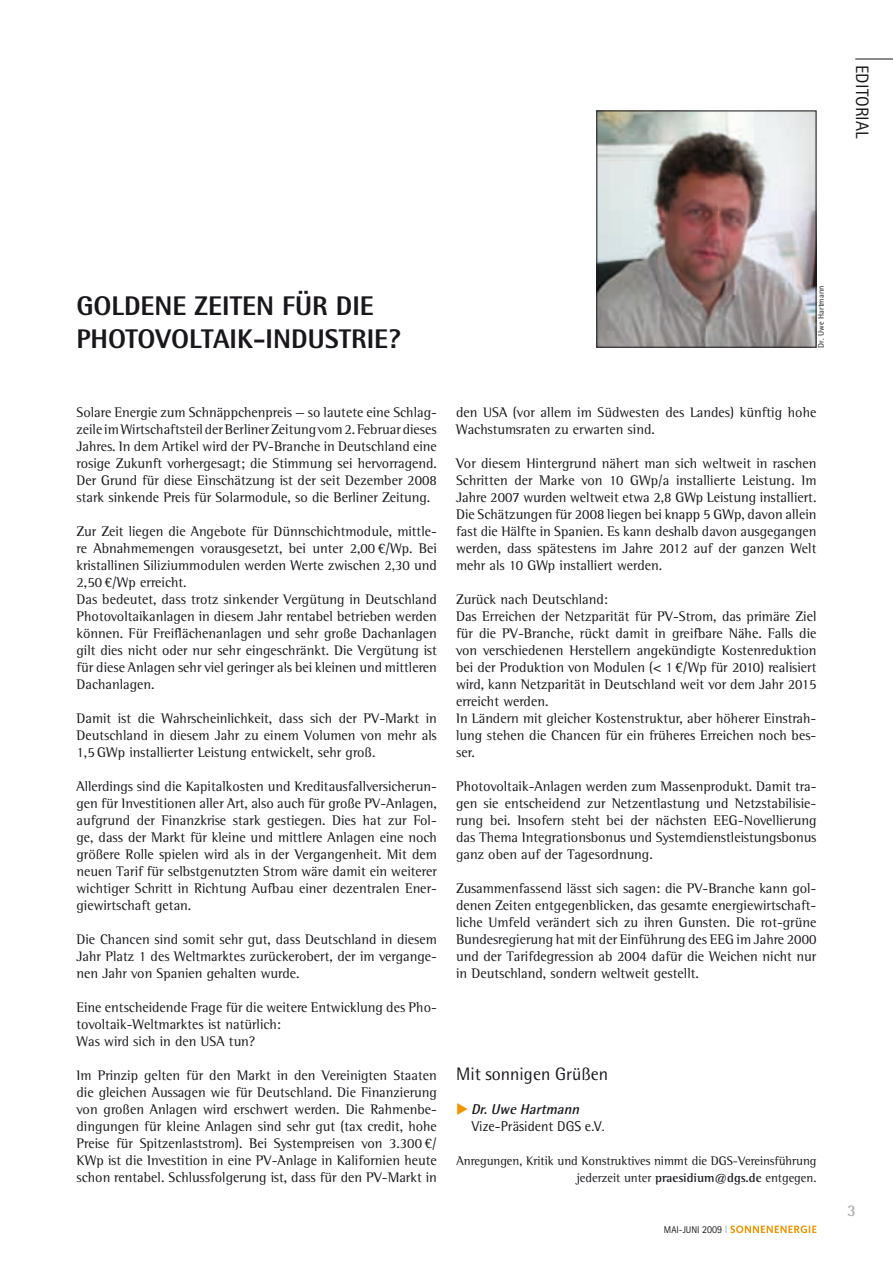
<style>
.page{position:relative;width:893px;height:1263px;background:#fff}
.page>*{position:absolute;margin:0;border:0;box-sizing:border-box;transform-origin:0 0}
.t1{font:800 27px/33px "Rotis Semi Sans Std";color:#1a171c}
.t2{font:18px "Rotis Semi Sans Std";color:#1a171c}
.t3{font:18px "Rotis Sans Serif Std";letter-spacing:.01em;color:#1a171c}
.t4{font:700 16.5px "Rotis Semi Sans Std";color:#b1b3b4}
.t5{font:14.25px/17px "Rotis Semi Serif Std";color:#1a171c;text-align:justify}
.t6{font:14.25px/17px "Rotis Semi Sans Std";color:#1a171c}
.t7{font:12.75px/17px "Rotis Semi Serif Std";color:#1a171c;text-align:right}
.t8{font:9.75px "Rotis Sans Serif Std";color:#1a171c;scale:.95 1}
.t9{font:8.25px "Rotis Semi Sans Std";letter-spacing:.01em;color:#1a171c}
.s1{color:#f39500}
.s2{font-weight:700;font-style:italic}
.s3{font-weight:700}
.s4{font-size:10.65px}
.s5{font-size:10.8px;color:#b1b3b4}
</style>
<div class="page">
<svg style="left:730px;top:1225px;width:86px;height:8px"></svg>
<hr style="left:855px;top:59px;width:38px;height:1px;background:#1a171c">
<img style="left:598px;top:113px;width:216px;height:233px">
<div style="left:596px;top:111px;width:220px;height:237px;border:1px solid #1a171c"></div>
<p class="t3" style="left:873px;top:65px;width:76px;rotate:90deg">EDITORIAL</p>
<h1 class="t1" style="left:77px;top:288px;width:326px">GOLDENE ZEITEN FÜR DIE<br>PHOTOVOLTAIK-INDUSTRIE?</h1>
<p class="t9" style="left:816px;top:348px;width:63px;rotate:-90deg">Dr. Uwe Hartmann</p>
<p class="t5" style="left:77px;top:403px;width:362px">Solare Energie zum Schnäppchenpreis — so lautete eine Schlag&shy;zeile im Wirtschaftsteil der Berliner Zeitung vom 2. Februar dieses Jahres. In dem Artikel wird der PV-Branche in Deutschland eine rosige Zukunft vorhergesagt; die Stimmung sei hervorragend.<br>Der Grund für diese Einschätzung ist der seit Dezember 2008 stark sinkende Preis für Solarmodule, so die Berliner Zeitung.</p>
<p class="t5" style="left:77px;top:522px;width:362px;text-align:left">Zur Zeit liegen die Angebote für Dünnschichtmodule, mittle&shy;re Abnahmemengen vorausgesetzt, bei unter 2,00 €/Wp. Bei kristallinen Siliziummodulen werden Werte zwischen 2,30 und 2,50 €/Wp erreicht.<br>Das bedeutet, dass trotz sinkender Vergütung in Deutschland Photovoltaikanlagen in diesem Jahr rentabel betrieben werden können. Für Freiflächenanlagen und sehr große Dachanlagen gilt dies nicht oder nur sehr eingeschränkt. Die Vergütung ist für diese Anlagen sehr viel geringer als bei kleinen und mittleren Dachanlagen.</p>
<p class="t5" style="left:77px;top:710px;width:362px">Damit ist die Wahrscheinlichkeit, dass sich der PV-Markt in Deutschland in diesem Jahr zu einem Volumen von mehr als 1,5 GWp installierter Leistung entwickelt, sehr groß.</p>
<p class="t5" style="left:77px;top:778px;width:362px">Allerdings sind die Kapitalkosten und Kreditausfallversicherun&shy;gen für Investitionen aller Art, also auch für große PV-Anlagen, aufgrund der Finanzkrise stark gestiegen. Dies hat zur Fol&shy;ge, dass der Markt für kleine und mittlere Anlagen eine noch größere Rolle spielen wird als in der Vergangenheit. Mit dem neuen Tarif für selbstgenutzten Strom wäre damit ein weiterer wichtiger Schritt in Richtung Aufbau einer dezentralen Ener&shy;giewirtschaft getan.</p>
<p class="t5" style="left:77px;top:931px;width:362px">Die Chancen sind somit sehr gut, dass Deutschland in diesem Jahr Platz 1 des Weltmarktes zurückerobert, der im vergange&shy;nen Jahr von Spanien gehalten wurde.</p>
<p class="t5" style="left:77px;top:999px;width:362px;text-align:left">Eine entscheidende Frage für die weitere Entwicklung des Pho&shy;tovoltaik-Weltmarktes ist natürlich:<br>Was wird sich in den USA tun?</p>
<p class="t5" style="left:77px;top:1067px;width:362px">Im Prinzip gelten für den Markt in den Vereinigten Staaten die gleichen Aussagen wie für Deutschland. Die Finanzierung von großen Anlagen wird erschwert werden. Die Rahmenbe&shy;dingungen für kleine Anlagen sind sehr gut (tax credit, hohe Preise für Spitzenlaststrom). Bei Systempreisen von 3.300 €/ KWp ist die Investition in eine PV-Anlage in Kalifornien heute schon rentabel. Schlussfolgerung ist, dass für den PV-Markt in</p>
<p class="t5" style="left:456px;top:404px;width:362px">den USA (vor allem im Südwesten des Landes) künftig hohe<br>Wachstumsraten zu erwarten sind.</p>
<p class="t5" style="left:456px;top:455px;width:362px">Vor diesem Hintergrund nähert man sich weltweit in raschen Schritten der Marke von 10 GWp/a installierte Leistung. Im Jahre 2007 wurden weltweit etwa 2,8 GWp Leistung installiert.<br>Die Schätzungen für 2008 liegen bei knapp 5 GWp, davon allein fast die Hälfte in Spanien. Es kann deshalb davon ausgegangen werden, dass spätestens im Jahre 2012 auf der ganzen Welt mehr als 10 GWp installiert werden.</p>
<p class="t5" style="left:456px;top:591px;width:362px;text-align:left">Zurück nach Deutschland:<br>Das Erreichen der Netzparität für PV-Strom, das primäre Ziel für die PV-Branche, rückt damit in greifbare Nähe. Falls die von verschiedenen Herstellern angekündigte Kostenreduktion bei der Produktion von Modulen (&lt; 1 €/Wp für 2010) realisiert wird, kann Netzparität in Deutschland weit vor dem Jahr 2015 erreicht werden.<br>In Ländern mit gleicher Kostenstruktur, aber höherer Einstrah&shy;lung stehen die Chancen für ein früheres Erreichen noch bes&shy;ser.</p>
<p class="t5" style="left:456px;top:778px;width:362px">Photovoltaik-Anlagen werden zum Massenprodukt. Damit tra&shy;gen sie entscheidend zur Netzentlastung und Netzstabilisie&shy;rung bei. Insofern steht bei der nächsten EEG-Novellierung das Thema Integrationsbonus und Systemdienstleistungsbonus ganz oben auf der Tagesordnung.</p>
<p class="t5" style="left:456px;top:880px;width:362px">Zusammenfassend lässt sich sagen: die PV-Branche kann gol&shy;denen Zeiten entgegenblicken, das gesamte energiewirtschaft&shy;liche Umfeld verändert sich zu ihren Gunsten. Die rot-grüne Bundesregierung hat mit der Einführung des EEG im Jahre 2000 und der Tarifdegression ab 2004 dafür die Weichen nicht nur in Deutschland, sondern weltweit gestellt.</p>
<p class="t2" style="left:456px;top:1063px;width:154px">Mit sonnigen Grüßen</p>
<p class="t6" style="left:472px;top:1101px;width:134px;text-indent:-16px"><span class="s1">◆</span> <span class="s2">Dr.UweHartmann<br></span>Vize-Präsident DGS e.V.</p>
<p class="t7" style="left:457px;top:1152px;width:361px">Anregungen, Kritik und Konstruktives nimmt die DGS-Vereinsführung jederzeit unter <span class="s3">praesidium@dgs.de</span> entgegen.</p>
<p class="t8" style="left:664px;top:1223px;width:67px">MAI-JUNI <span class="s4">2009</span> <span class="s5">I</span></p>
<p class="t4" style="left:847px;top:1200px;width:10px">3</p>
</div>
